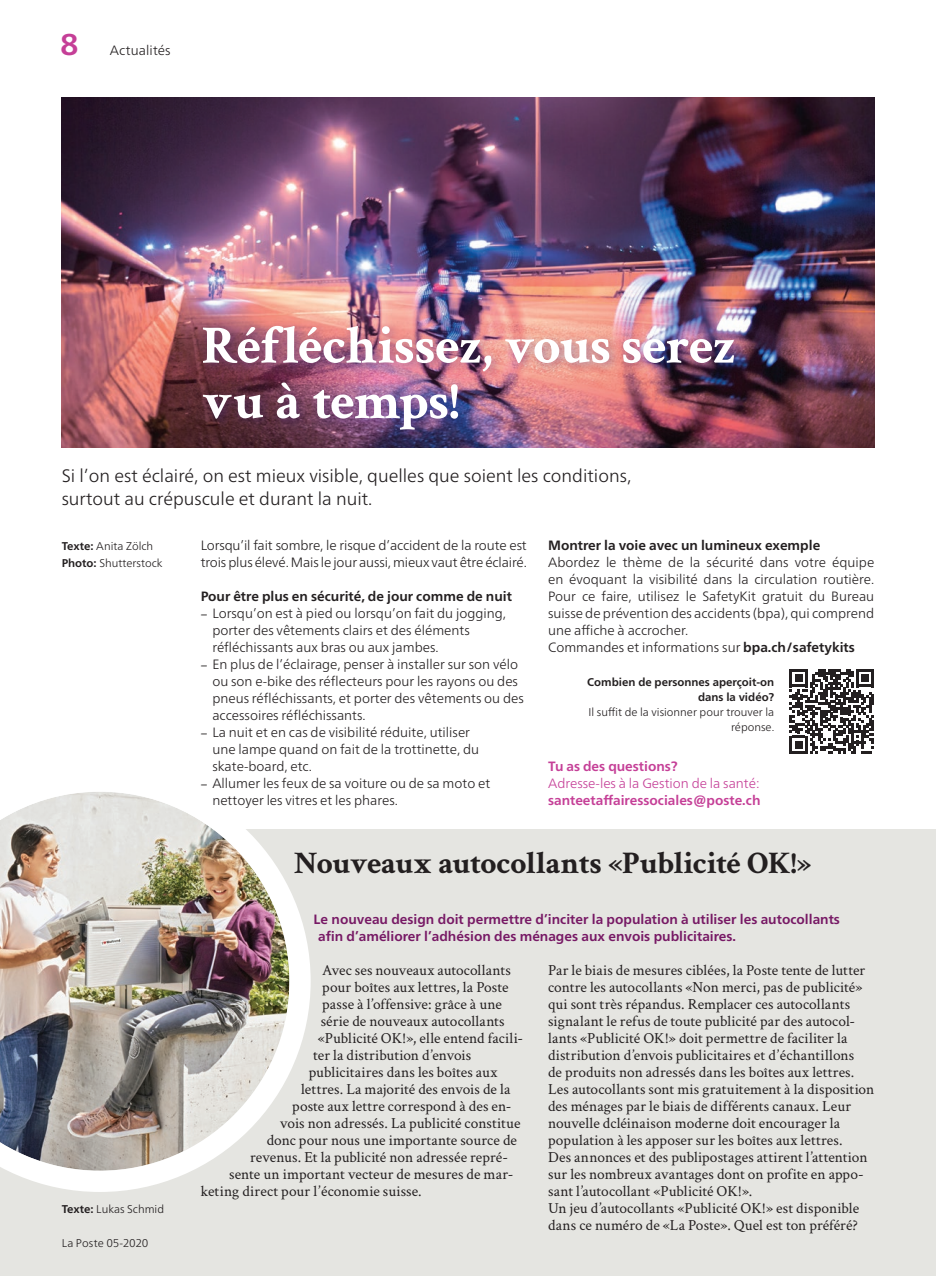
<style>
.page{position:relative;width:936px;height:1276px;background:#fff}
.page>*{position:absolute;margin:0;border:0;box-sizing:border-box;transform-origin:0 0}
.t1{font:700 54px/55.5px "Crimson Text";letter-spacing:-.01em;color:#fff}
.t2{font:700 31.5px "Crimson Text";letter-spacing:-.02em;color:#231f20}
.t3{font:700 30px "Frutiger Neue LT Pro";color:#c53f97}
.t4{font:300 18px/23.4px "Frutiger Neue LT Pro";color:#231f20}
.t5{font:15.3px/17px "Crimson Text";letter-spacing:.005em;color:#231f20}
.t6{font:300 13.5px/17px "Frutiger Neue LT Pro";color:#231f20}
.t7{font:700 13.5px/17px "Frutiger Neue LT Pro";color:#771965}
.t8{font:700 13.5px "Frutiger Neue LT Pro";color:#231f20}
.t9{font:700 13.5px "Frutiger Neue LT Pro";color:#c53f97}
.t10{font:300 13.5px "Frutiger Neue LT Pro";color:#c53f97}
.t11{font:300 11.25px/17px "Frutiger Neue LT Pro";color:#231f20}
.t12{font:700 11.25px/14.9px "Frutiger Neue LT Pro";color:#231f20;text-align:right}
.s1{font-weight:700}
.s2{font-family:"Crimson Text";font-weight:400}
</style>
<div class="page">
<div style="left:0;top:829px;width:935px;height:447px;background:#e5e5e1"></div>
<img style="left:62px;top:98px;width:812px;height:350px">
<div style="left:198px;top:320px;width:547px;height:121px;background:#472b89;opacity:.4"></div>
<svg style="left:789px;top:669px;width:84px;height:84px"></svg>
<img style="left:0;top:792px;width:310px;height:400px">
<h3 class="t3" style="left:61px;top:27px;width:19px">8</h3>
<p class="t6" style="left:110px;top:42px;width:62px">Actualités</p>
<h1 class="t1" style="left:201px;top:316px;width:535px">Réfléchissez, vous serez vu à temps!</h1>
<p class="t4" style="left:62px;top:464px;width:571px">Si l’on est éclairé, on est mieux visible, quelles que soient les conditions, surtout au crépuscule et durant la nuit.</p>
<p class="t8" style="left:548px;top:537px;width:273px">Montrer la voie avec un lumineux exemple</p>
<p class="t6" style="left:548px;top:553px;width:327px">Abordez le thème de la sécurité dans votre équipe en évoquant la visibilité dans la circulation routière.<br>Pour ce faire, utilisez le SafetyKit gratuit du Bureau suisse de prévention des accidents (bpa), qui comprend une affiche à accrocher.<br>Commandes et informations sur <span class="s1">bpa.ch/safetykits</span></p>
<p class="t12" style="left:587px;top:674px;width:188px">Combien de personnes aperçoit-on dans la vidéo?</p>
<p class="t11" style="left:588px;top:704px;width:187px;line-height:14.9px;text-align:right">Il suffit de la visionner pour trouver la réponse.</p>
<p class="t6" style="left:201px;top:536px;width:328px">Lorsqu’il fait sombre, le risque d’accident de la route est trois plus élevé. Mais le jour aussi, mieux vaut être éclairé.</p>
<p class="t8" style="left:201px;top:588px;width:313px">Pour être plus en sécurité, de jour comme de nuit</p>
<p class="t6" style="left:212px;top:604px;width:295px;text-indent:-12px"><span class="s2">–</span> Lorsqu’on est à pied ou lorsqu’on fait du jogging, porter des vêtements clairs et des éléments réfléchissants aux bras ou aux jambes.</p>
<p class="t6" style="left:212px;top:655px;width:313px;text-indent:-12px"><span class="s2">–</span> En plus de l’éclairage, penser à installer sur son vélo ou son e-bike des réflecteurs pour les rayons ou des pneus réfléchissants, et porter des vêtements ou des accessoires réfléchissants.</p>
<p class="t6" style="left:212px;top:724px;width:268px;text-indent:-12px"><span class="s2">–</span> La nuit et en cas de visibilité réduite, utiliser une lampe quand on fait de la trottinette, du skate-board, etc.</p>
<p class="t6" style="left:212px;top:775px;width:279px;text-indent:-12px"><span class="s2">–</span> Allumer les feux de sa voiture ou de sa moto et nettoyer les vitres et les phares.</p>
<p class="t11" style="left:62px;top:537px;width:102px"><span class="s1">Texte:</span> Anita Zölch<br><span class="s1">Photo:</span> Shutterstock</p>
<p class="t9" style="left:548px;top:758px;width:131px">Tu as des questions?</p>
<p class="t10" style="left:548px;top:775px;width:213px">Adresse-les à la Gestion de la santé:</p>
<p class="t9" style="left:548px;top:792px;width:214px">santeetaffairessociales@poste.ch</p>
<h2 class="t2" style="left:294px;top:843px;width:519px">Nouveaux autocollants «Publicité OK!»</h2>
<p class="t11" style="left:62px;top:1201px;width:104px"><span class="s1">Texte:</span> Lukas Schmid</p>
<p class="t11" style="left:62px;top:1235px;width:88px">La Poste 05-2020</p>
<p class="t7" style="left:318px;top:911px;width:523px;text-indent:-4px">Le nouveau design doit permettre d’inciter la population à utiliser les autocollants afin d’améliorer l’adhésion des ménages aux envois publicitaires.</p>
<p class="t5" style="left:322px;top:961px;width:190px">Avec ses nouveaux autocollants</p>
<p class="t5" style="left:322px;top:978px;width:188px">pour boîtes aux lettres, la Poste</p>
<p class="t5" style="left:322px;top:995px;width:181px">passe à l’offensive: grâce à une</p>
<p class="t5" style="left:321px;top:1012px;width:185px">série de nouveaux autocollants</p>
<p class="t5" style="left:318px;top:1029px;width:207px">«Publicité OK!», elle entend facili-</p>
<p class="t5" style="left:313px;top:1046px;width:159px">ter la distribution d’envois</p>
<p class="t5" style="left:309px;top:1063px;width:190px">publicitaires dans les boîtes aux</p>
<p class="t5" style="left:301px;top:1080px;width:211px">lettres. La majorité des envois de la</p>
<p class="t5" style="left:292px;top:1097px;width:221px">poste aux lettre correspond à des en-</p>
<p class="t5" style="left:280px;top:1114px;width:242px">vois non adressés. La publicité constitue</p>
<p class="t5" style="left:267px;top:1131px;width:252px">donc pour nous une importante source de</p>
<p class="t5" style="left:250px;top:1148px;width:259px">revenus. Et la publicité non adressée repré-</p>
<p class="t5" style="left:229px;top:1165px;width:286px">sente un important vecteur de mesures de mar-</p>
<p class="t5" style="left:201px;top:1182px;width:222px">keting direct pour l’économie suisse.</p>
<p class="t5" style="left:548px;top:961px;width:327px">Par le biais de mesures ciblées, la Poste tente de lutter contre les autocollants «Non merci, pas de publicité» qui sont très répandus. Remplacer ces autocollants signalant le refus de toute publicité par des autocol&shy;lants «Publicité OK!» doit permettre de faciliter la distribution d’envois publicitaires et d’échantillons<br>de produits non adressés dans les boîtes aux lettres.<br>Les autocollants sont mis gratuitement à la disposition des ménages par le biais de différents canaux. Leur nouvelle dcléinaison moderne doit encourager la population à les apposer sur les boîtes aux lettres.<br>Des annonces et des publipostages attirent l’attention sur les nombreux avantages dont on profite en appo&shy;sant l’autocollant «Publicité OK!».<br>Un jeu d’autocollants «Publicité OK!» est disponible dans ce numéro de «La Poste». Quel est ton préféré?</p>
</div>
